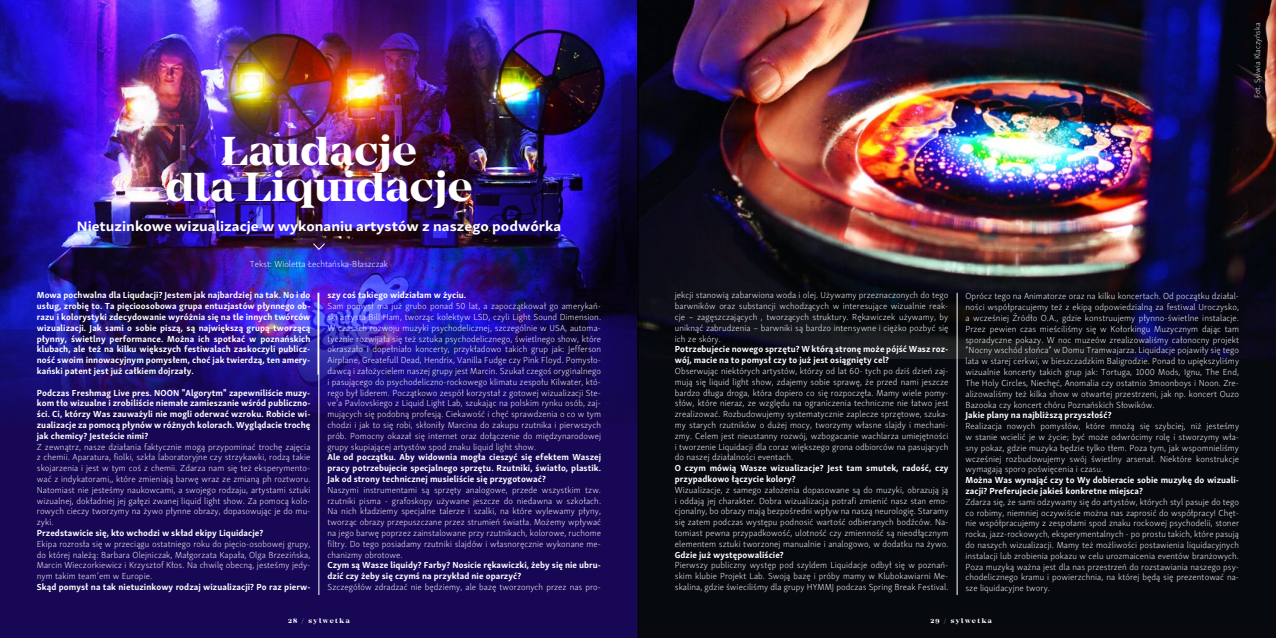
<style>
.page{position:relative;width:1276px;height:638px;background:#fff}
.page>*{position:absolute;margin:0;border:0;box-sizing:border-box;transform-origin:0 0}
.t1{font:700 42px/36px "Mirador";color:#fff;text-align:center}
.t2{font:700 expanded 14px "Skolar Sans Pro";color:#fff}
.t3{font:300 9px/10.8px "Skolar Sans Pro";letter-spacing:.005em;color:#fff;text-align:justify}
.t4{font:700 9px/10.8px "Skolar Sans Pro";letter-spacing:.005em;color:#fff}
.t5{font:300 8px "Skolar Sans Pro";letter-spacing:.01em;color:#fff}
.t6{font:700 7px "Mirador";letter-spacing:.2em;color:#fff}
</style>
<div class="page">
<div style="left:0;top:0;width:638px;height:638px;background:#180755"></div>
<img style="left:0;top:0;width:638px;height:329px">
<svg style="left:0;top:329px;width:638px;height:272px"></svg>
<svg style="left:313px;top:243px;width:12px;height:7px"></svg>
<hr style="left:317px;top:293px;width:2px;height:82px;background:#fff">
<hr style="left:319px;top:293px;width:1px;height:302px;background:#fff">
<div style="left:638px;top:0;width:638px;height:638px;background:#06090e"></div>
<img style="left:639px;top:0;width:637px;height:358px">
<hr style="left:957px;top:293px;width:1px;height:302px;background:#fff">
<hr style="left:638px;top:0;width:1px;height:638px;background:#000">
<h1 class="t1" style="left:166px;top:134px;width:308px">Laudacje<br>dla Liquidacje</h1>
<h2 class="t2" style="left:77px;top:215px;width:486px">Nietuzinkowe wizualizacje w wykonaniu artystów z naszego podwórka</h2>
<p class="t3" style="left:250px;top:258px;width:140px">Tekst: Wioletta Łechtańska-Błaszczak</p>
<p class="t4" style="left:37px;top:289px;width:275px;text-align:justify">Mowa pochwalna dla Liqudacji? Jestem jak najbardziej na tak. No i do usług, zrobię to. Ta pięcioosobowa grupa entuzjastów płynnego ob&shy;razu i kolorystyki zdecydowanie wyróżnia się na tle innych twórców wizualizacji. Jak sami o sobie piszą, są największą grupą tworzącą płynny, świetlny performance. Można ich spotkać w poznańskich klubach, ale też na kilku większych festiwalach zaskoczyli publicz&shy;ność swoim innowacyjnym pomysłem, choć jak twierdzą, ten amery&shy;kański patent jest już całkiem dojrzały.</p>
<p class="t4" style="left:37px;top:386px;width:275px;text-align:justify">Podczas Freshmag Live pres. NOON "Algorytm" zapewniliście muzy&shy;kom tło wizualne i zrobiliście niemałe zamieszanie wśród publiczno&shy;ści. Ci, którzy Was zauważyli nie mogli oderwać wzroku. Robicie wi&shy;zualizacje za pomocą płynów w różnych kolorach. Wyglądacie trochę jak chemicy? Jesteście nimi?</p>
<p class="t3" style="left:37px;top:440px;width:275px">Z zewnątrz, nasze działania faktycznie mogą przypominać trochę zajęcia z chemii. Aparatura, fiolki, szkła laboratoryjne czy strzykawki, rodzą takie skojarzenia i jest w tym coś z chemii. Zdarza nam się też eksperymento&shy;wać z indykatorami,, które zmieniają barwę wraz ze zmianą ph roztworu.<br>Natomiast nie jesteśmy naukowcami, a swojego rodzaju, artystami sztuki wizualnej, dokładniej jej gałęzi zwanej liquid light show. Za pomocą kolo&shy;rowych cieczy tworzymy na żywo płynne obrazy, dopasowując je do mu&shy;zyki.</p>
<p class="t4" style="left:37px;top:527px;width:228px">Przedstawicie się, kto wchodzi w skład ekipy Liquidacje?</p>
<p class="t3" style="left:37px;top:538px;width:275px">Ekipa rozrosła się w przeciągu ostatniego roku do pięcio-osobowej grupy, do której należą: Barbara Olejniczak, Małgorzata Kapała, Olga Brzezińska, Marcin Wieczorkiewicz i Krzysztof Kłos. Na chwilę obecną, jesteśmy jedy&shy;nym takim team’em w Europie.</p>
<p class="t4" style="left:37px;top:581px;width:275px">Skąd pomysł na tak nietuzinkowy rodzaj wizualizacji? Po raz pierw-</p>
<p class="t4" style="left:327px;top:289px;width:140px">szy coś takiego widziałam w życiu.</p>
<p class="t3" style="left:327px;top:300px;width:275px">Sam pomysł ma już grubo ponad 50 lat, a zapoczątkował go amerykań&shy;ski artysta Bill Ham, tworząc kolektyw LSD, czyli Light Sound Dimension.<br>W czasach rozwoju muzyki psychodelicznej, szczególnie w USA, automa&shy;tycznie rozwijała się też sztuka psychodelicznego, świetlnego show, które okraszało i dopełniało koncerty, przykładowo takich grup jak: Jefferson Airplane, Greatefull Dead, Hendrix, Vanilla Fudge czy Pink Floyd. Pomysło&shy;dawcą i założycielem naszej grupy jest Marcin. Szukał czegoś oryginalnego i pasującego do psychodeliczno-rockowego klimatu zespołu Kilwater, któ&shy;rego był liderem. Początkowo zespół korzystał z gotowej wizualizacji Ste&shy;ve’a Pavlovskiego z Liquid Light Lab, szukając na polskim rynku osób, zaj&shy;mujących się podobną profesją. Ciekawość i chęć sprawdzenia o co w tym chodzi i jak to się robi, skłoniły Marcina do zakupu rzutnika i pierwszych prób. Pomocny okazał się internet oraz dołączenie do międzynarodowej grupy skupiającej artystów spod znaku liquid light show.</p>
<p class="t4" style="left:327px;top:451px;width:275px;text-align:justify">Ale od początku. Aby widownia mogła cieszyć się efektem Waszej pracy potrzebujecie specjalnego sprzętu. Rzutniki, światło, plastik.<br>Jak od strony technicznej musieliście się przygotować?</p>
<p class="t3" style="left:327px;top:484px;width:275px">Naszymi instrumentami są sprzęty analogowe, przede wszystkim tzw. rzutniki pisma - grafoskopy używane jeszcze do niedawna w szkołach.<br>Na nich kładziemy specjalne talerze i szalki, na które wylewamy płyny, tworząc obrazy przepuszczane przez strumień światła. Możemy wpływać na jego barwę poprzez zainstalowane przy rzutnikach, kolorowe, ruchome filtry. Do tego posiadamy rzutniki slajdów i własnoręcznie wykonane me&shy;chanizmy obrotowe.</p>
<p class="t4" style="left:327px;top:559px;width:275px">Czym są Wasze liquidy? Farby? Nosicie rękawiczki, żeby się nie ubru&shy;dzić czy żeby się czymś na przykład nie oparzyć?</p>
<p class="t3" style="left:327px;top:581px;width:275px">Szczegółów zdradzać nie będziemy, ale bazę tworzonych przez nas pro-</p>
<p class="t6" style="left:288px;top:616px;width:63px">28 / sylwetka</p>
<p class="t5" style="left:1251px;top:98px;width:77px;rotate:-90deg">Fot. Sylwia Klaczyńska</p>
<p class="t3" style="left:675px;top:289px;width:275px">jekcji stanowią zabarwiona woda i olej. Używamy przeznaczonych do tego barwników oraz substancji wchodzących w interesujące wizualnie reak&shy;cje – zagęszczających , tworzących struktury. Rękawiczek używamy, by uniknąć zabrudzenia – barwniki są bardzo intensywne i ciężko pozbyć się ich ze skóry.</p>
<p class="t4" style="left:675px;top:343px;width:275px">Potrzebujecie nowego sprzętu? W którą stronę może pójść Wasz roz&shy;wój, macie na to pomysł czy to już jest osiągnięty cel?</p>
<p class="t3" style="left:675px;top:365px;width:275px">Obserwując niektórych artystów, którzy od lat 60- tych po dziś dzień zaj&shy;mują się liquid light show, zdajemy sobie sprawę, że przed nami jeszcze bardzo długa droga, która dopiero co się rozpoczęła. Mamy wiele pomy&shy;słów, które nieraz, ze względu na ograniczenia techniczne nie łatwo jest zrealizować. Rozbudowujemy systematycznie zaplecze sprzętowe, szuka&shy;my starych rzutników o dużej mocy, tworzymy własne slajdy i mechani&shy;zmy. Celem jest nieustanny rozwój, wzbogacanie wachlarza umiejętności i tworzenie Liquidacji dla coraz większego grona odbiorców na pasujących do naszej działalności eventach.</p>
<p class="t4" style="left:675px;top:462px;width:275px">O czym mówią Wasze wizualizacje? Jest tam smutek, radość, czy przypadkowo łączycie kolory?</p>
<p class="t3" style="left:675px;top:484px;width:275px">Wizualizacje, z samego założenia dopasowane są do muzyki, obrazują ją i oddają jej charakter. Dobra wizualizacja potrafi zmienić nasz stan emo&shy;cjonalny, bo obrazy mają bezpośredni wpływ na naszą neurologię. Staramy się zatem podczas występu podnosić wartość odbieranych bodźców. Na&shy;tomiast pewna przypadkowość, ulotność czy zmienność są nieodłącznym elementem sztuki tworzonej manualnie i analogowo, w dodatku na żywo.</p>
<p class="t4" style="left:675px;top:548px;width:110px">Gdzie już występowaliście?</p>
<p class="t3" style="left:675px;top:559px;width:275px">Pierwszy publiczny występ pod szyldem Liquidacje odbył się w poznań&shy;skim klubie Projekt Lab. Swoją bazę i próby mamy w Klubokawiarni Me&shy;skalina, gdzie świeciliśmy dla grupy HYMMJ podczas Spring Break Festival.</p>
<p class="t3" style="left:965px;top:290px;width:275px">Oprócz tego na Animatorze oraz na kilku koncertach. Od początku działal&shy;ności współpracujemy też z ekipą odpowiedzialną za festiwal Uroczysko, a wcześniej Źródło O.A., gdzie konstruujemy płynno-świetlne instalacje.<br>Przez pewien czas mieściliśmy się w Kołorkingu Muzycznym dając tam sporadyczne pokazy. W noc muzeów zrealizowaliśmy całonocny projekt “Nocny wschód słońca” w Domu Tramwajarza. Liquidacje pojawiły się tego lata w starej cerkwi, w bieszczadzkim Baligrodzie. Ponad to upiększyliśmy wizualnie koncerty takich grup jak: Tortuga, 1000 Mods, Ignu, The End, The Holy Circles, Niechęć, Anomalia czy ostatnio 3moonboys i Noon. Zre&shy;alizowaliśmy też kilka show w otwartej przestrzeni, jak np. koncert Ouzo Bazooka czy koncert chóru Poznańskich Słowików.</p>
<p class="t4" style="left:965px;top:409px;width:148px">Jakie plany na najbliższą przyszłość?</p>
<p class="t3" style="left:965px;top:420px;width:275px">Realizacja nowych pomysłów, które mnożą się szybciej, niż jesteśmy w stanie wcielić je w życie; być może odwrócimy rolę i stworzymy wła&shy;sny pokaz, gdzie muzyka będzie tylko tłem. Poza tym, jak wspomnieliśmy wcześniej rozbudowujemy swój świetlny arsenał. Niektóre konstrukcje wymagają sporo poświęcenia i czasu.</p>
<p class="t4" style="left:965px;top:474px;width:275px">Można Was wynająć czy to Wy dobieracie sobie muzykę do wizuali&shy;zacji? Preferujecie jakieś konkretne miejsca?</p>
<p class="t3" style="left:965px;top:496px;width:275px">Zdarza się, że sami odzywamy się do artystów, których styl pasuje do tego co robimy, niemniej oczywiście można nas zaprosić do współpracy! Chęt&shy;nie współpracujemy z zespołami spod znaku rockowej psychodelii, stoner rocka, jazz-rockowych, eksperymentalnych - po prostu takich, które pasują do naszych wizualizacji. Mamy też możliwości postawienia liquidacyjnych instalacji lub zrobienia pokazu w celu urozmaicenia eventów branżowych.<br>Poza muzyką ważna jest dla nas przestrzeń do rozstawiania naszego psy&shy;chodelicznego kramu i powierzchnia, na której będą się prezentować na&shy;sze liquidacyjne twory.</p>
<p class="t6" style="left:930px;top:616px;width:63px">29 / sylwetka</p>
</div>
